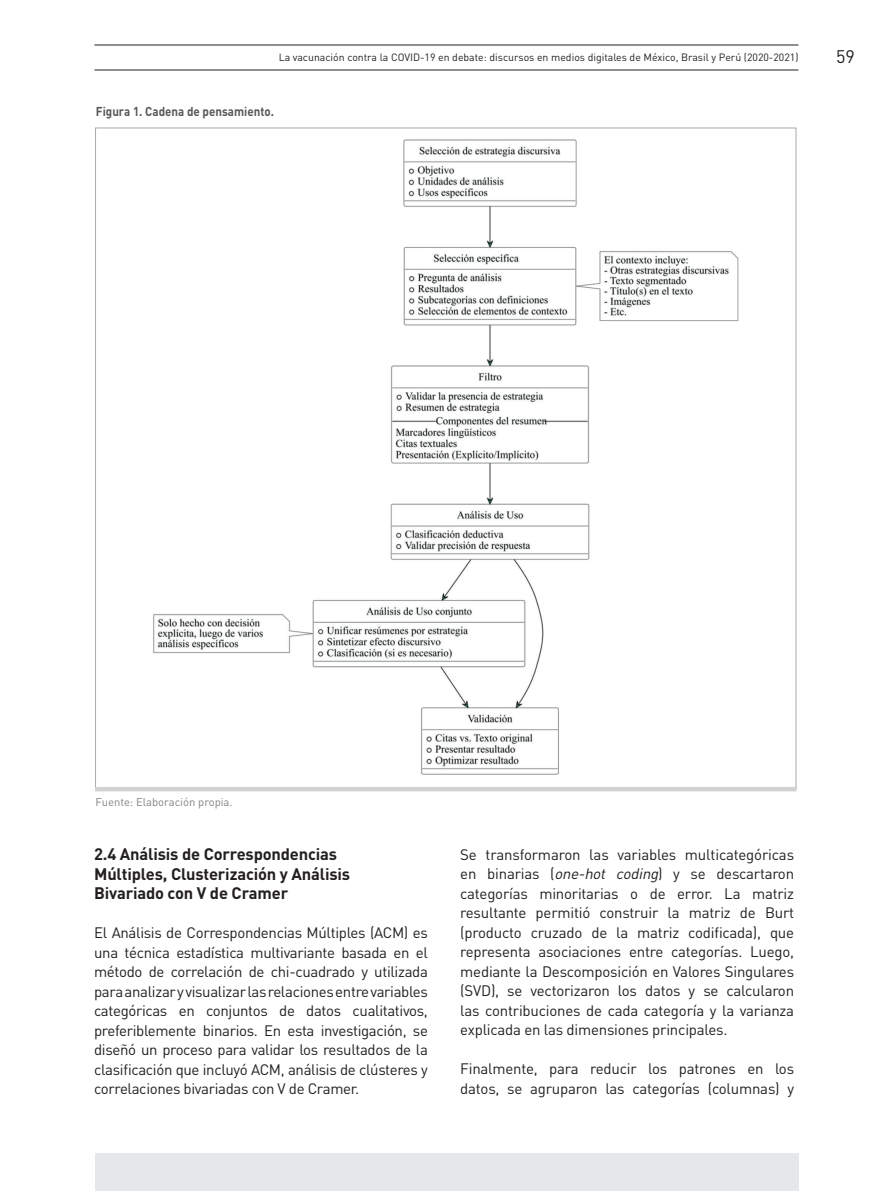
<style>
.page{position:relative;width:893px;height:1191px;background:#fff}
.page>*{position:absolute;margin:0;border:0;box-sizing:border-box;transform-origin:0 0}
.t1{font:18px "DIN Pro";color:#231f20}
.t2{font:700 16.5px/19.5px "DIN Pro";letter-spacing:-.01em;color:#231f20}
.t3{font:15px/19.5px "DIN Pro";letter-spacing:-.015em;color:#231f20;text-align:justify}
.t4{font:700 12.75px "DIN Pro";color:#57585a;scale:.91 1}
.t5{font:11.25px "DIN Pro";color:#808285}
.t6{font:10.5px "DIN Pro";color:#231f20}
.s1{font-style:italic}
</style>
<div class="page">
<hr style="left:94px;top:70px;width:704px;height:1px;background:#231f20">
<hr style="left:94px;top:45px;width:704px;height:1px;background:#231f20">
<div style="left:94px;top:1153px;width:704px;height:38px;background:#e6e7e9"></div>
<hr style="left:95px;top:787px;width:702px;height:4px;background:#d1d2d4">
<img style="left:153px;top:139px;width:586px;height:636px">
<p class="t6" style="left:279px;top:50px;width:521px">La vacunación contra la COVID-19 en debate: discursos en medios digitales de México, Brasil y Perú (2020-2021)</p>
<p class="t1" style="left:836px;top:45px;width:20px">59</p>
<p class="t4" style="left:96px;top:100px;width:197px">Figura 1. Cadena de pensamiento.</p>
<p class="t5" style="left:96px;top:794px;width:139px">Fuente: Elaboración propia.</p>
<p class="t2" style="left:94px;top:842px;width:258px">2.4 Análisis de Correspondencias<br>Múltiples, Clusterización y Análisis<br>Bivariado con V de Cramer</p>
<p class="t3" style="left:94px;top:922px;width:335px">El Análisis de Correspondencias Múltiples (ACM) es una técnica estadística multivariante basada en el método de correlación de chi-cuadrado y utilizada para analizar y visualizar las relaciones entre variables categóricas en conjuntos de datos cualitativos, preferiblemente binarios. En esta investigación, se diseñó un proceso para validar los resultados de la clasificación que incluyó ACM, análisis de clústeres y correlaciones bivariadas con V de Cramer.</p>
<p class="t3" style="left:460px;top:844px;width:335px">Se transformaron las variables multicategóricas en binarias (<span class="s1">one-hot coding</span>) y se descartaron categorías minoritarias o de error. La matriz resultante permitió construir la matriz de Burt (producto cruzado de la matriz codificada), que representa asociaciones entre categorías. Luego, mediante la Descomposición en Valores Singulares (SVD), se vectorizaron los datos y se calcularon las contribuciones de cada categoría y la varianza explicada en las dimensiones principales.</p>
<p class="t3" style="left:460px;top:1058px;width:335px">Finalmente, para reducir los patrones en los datos, se agruparon las categorías (columnas) y</p>
</div>
